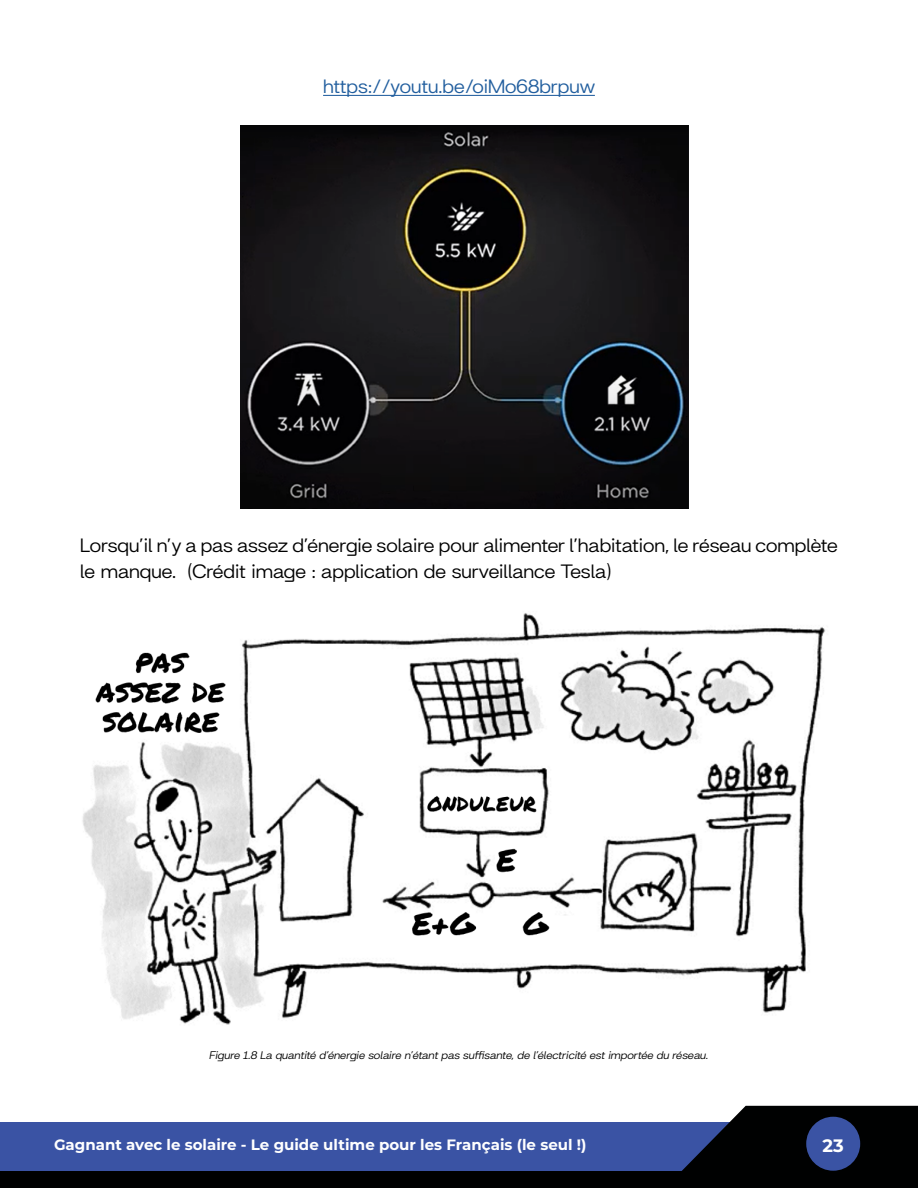
<style>
.page{position:relative;width:918px;height:1188px;background:#fff}
.page>*{position:absolute;margin:0;border:0;box-sizing:border-box;transform-origin:0 0}
.t1{font:21px/25.5px "Britanica";color:#000}
.t2{font:21px "Britanica";color:#215e9e}
.t3{font:700 18px "Montserrat";color:#fff}
.t4{font:700 15px "Montserrat";color:#fff}
.t5{font:italic 12px "Britanica";color:#000}
</style>
<div class="page">
<div style="left:0;top:1122px;width:914px;height:66px;background:#3a53a4"></div>
<svg style="left:682px;top:1106px;width:236px;height:82px;background:#12151b"></svg>
<div style="left:806px;top:1117px;width:54px;height:54px;background:#3a53a4;border-radius:50%"></div>
<div style="left:0;top:1171px;width:718px;height:17px;background:#000101"></div>
<hr style="left:323px;top:95px;width:272px;height:1px;background:#215e9e">
<img style="left:240px;top:125px;width:448px;height:383px">
<img style="left:82px;top:613px;width:744px;height:412px">
<p class="t2" style="left:323px;top:75px;width:274px">https://youtu.be/oiMo68brpuw</p>
<p class="t1" style="left:80px;top:533px;width:759px">Lorsqu’il n’y a pas assez d’énergie solaire pour alimenter l’habitation, le réseau complète le manque. (Crédit image : application de surveillance Tesla)</p>
<p class="t5" style="left:209px;top:1049px;width:501px">Figure 1.8 La quantité d’énergie solaire n’étant pas suffisante, de l’électricité est importée du réseau.</p>
<p class="t4" style="left:54px;top:1134px;width:534px">Gagnant avec le solaire - Le guide ultime pour les Français (le seul !)</p>
<p class="t3" style="left:823px;top:1133px;width:23px">23</p>
</div>
